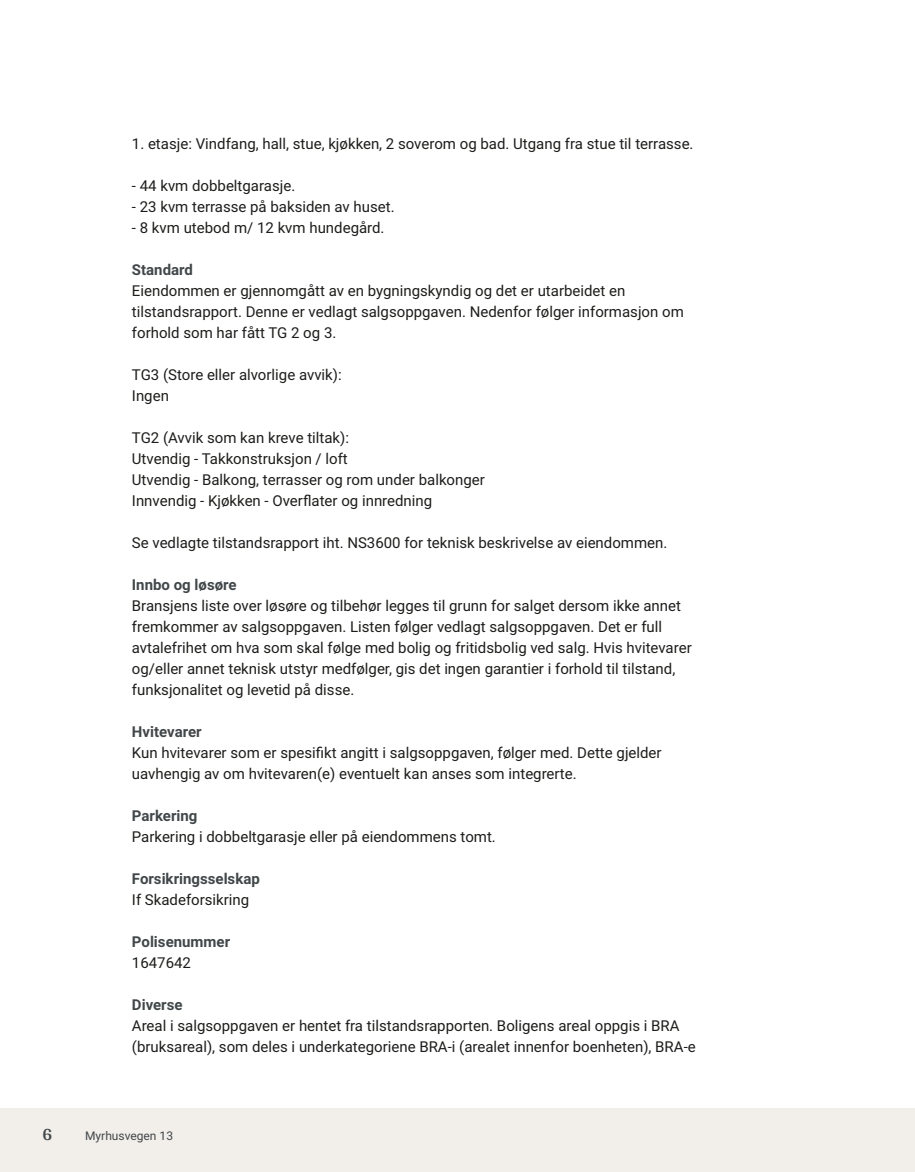
<style>
.page{position:relative;width:915px;height:1172px;background:#fff}
.page>*{position:absolute;margin:0;border:0;box-sizing:border-box;transform-origin:0 0}
.t1{font:700 18px "Arya";color:#414749}
.t2{font:15px/21px "Roboto";color:#1d1d1b}
.t3{font:700 15px "Roboto";color:#414749}
.t4{font:12px "Roboto";color:#414749}
</style>
<div class="page">
<div style="left:0;top:1108px;width:914px;height:64px;background:#f2eeea"></div>
<p class="t2" style="left:132px;top:132px;width:563px">1. etasje: Vindfang, hall, stue, kjøkken, 2 soverom og bad. Utgang fra stue til terrasse.</p>
<p class="t2" style="left:132px;top:174px;width:264px">‑ 44 kvm dobbeltgarasje.<br>‑ 23 kvm terrasse på baksiden av huset. ‑ 8 kvm utebod m/ 12 kvm hundegård.</p>
<p class="t3" style="left:132px;top:259px;width:63px">Standard</p>
<p class="t2" style="left:132px;top:279px;width:553px">Eiendommen er gjennomgått av en bygningskyndig og det er utarbeidet en tilstandsrapport. Denne er vedlagt salgsoppgaven. Nedenfor følger informasjon om forhold som har fått TG 2 og 3.</p>
<p class="t2" style="left:132px;top:363px;width:211px">TG3 (Store eller alvorlige avvik):<br>Ingen</p>
<p class="t2" style="left:132px;top:426px;width:354px">TG2 (Avvik som kan kreve tiltak):<br>Utvendig ‑ Takkonstruksjon / loft<br>Utvendig ‑ Balkong, terrasser og rom under balkonger Innvendig ‑ Kjøkken ‑ Overflater og innredning</p>
<p class="t2" style="left:132px;top:531px;width:537px">Se vedlagte tilstandsrapport iht. NS3600 for teknisk beskrivelse av eiendommen.</p>
<p class="t3" style="left:132px;top:574px;width:106px">Innbo og løsøre</p>
<p class="t2" style="left:132px;top:594px;width:561px">Bransjens liste over løsøre og tilbehør legges til grunn for salget dersom ikke annet fremkommer av salgsoppgaven. Listen følger vedlagt salgsoppgaven. Det er full avtalefrihet om hva som skal følge med bolig og fritidsbolig ved salg. Hvis hvitevarer og/eller annet teknisk utstyr medfølger, gis det ingen garantier i forhold til tilstand, funksjonalitet og levetid på disse.</p>
<p class="t3" style="left:132px;top:721px;width:71px">Hvitevarer</p>
<p class="t2" style="left:132px;top:741px;width:531px">Kun hvitevarer som er spesifikt angitt i salgsoppgaven, følger med. Dette gjelder uavhengig av om hvitevaren(e) eventuelt kan anses som integrerte.</p>
<p class="t3" style="left:132px;top:805px;width:67px">Parkering</p>
<p class="t2" style="left:132px;top:825px;width:365px">Parkering i dobbeltgarasje eller på eiendommens tomt.</p>
<p class="t3" style="left:132px;top:868px;width:129px">Forsikringsselskap</p>
<p class="t2" style="left:132px;top:888px;width:119px">If Skadeforsikring</p>
<p class="t3" style="left:132px;top:931px;width:100px">Polisenummer</p>
<p class="t2" style="left:132px;top:951px;width:61px">1647642</p>
<p class="t3" style="left:132px;top:994px;width:52px">Diverse</p>
<p class="t2" style="left:132px;top:1014px;width:565px">Areal i salgsoppgaven er hentet fra tilstandsrapporten. Boligens areal oppgis i BRA (bruksareal), som deles i underkategoriene BRA‑i (arealet innenfor boenheten), BRA‑e</p>
<p class="t1" style="left:43px;top:1123px;width:11px">6</p>
<p class="t4" style="left:85px;top:1127px;width:89px">Myrhusvegen 13</p>
</div>
